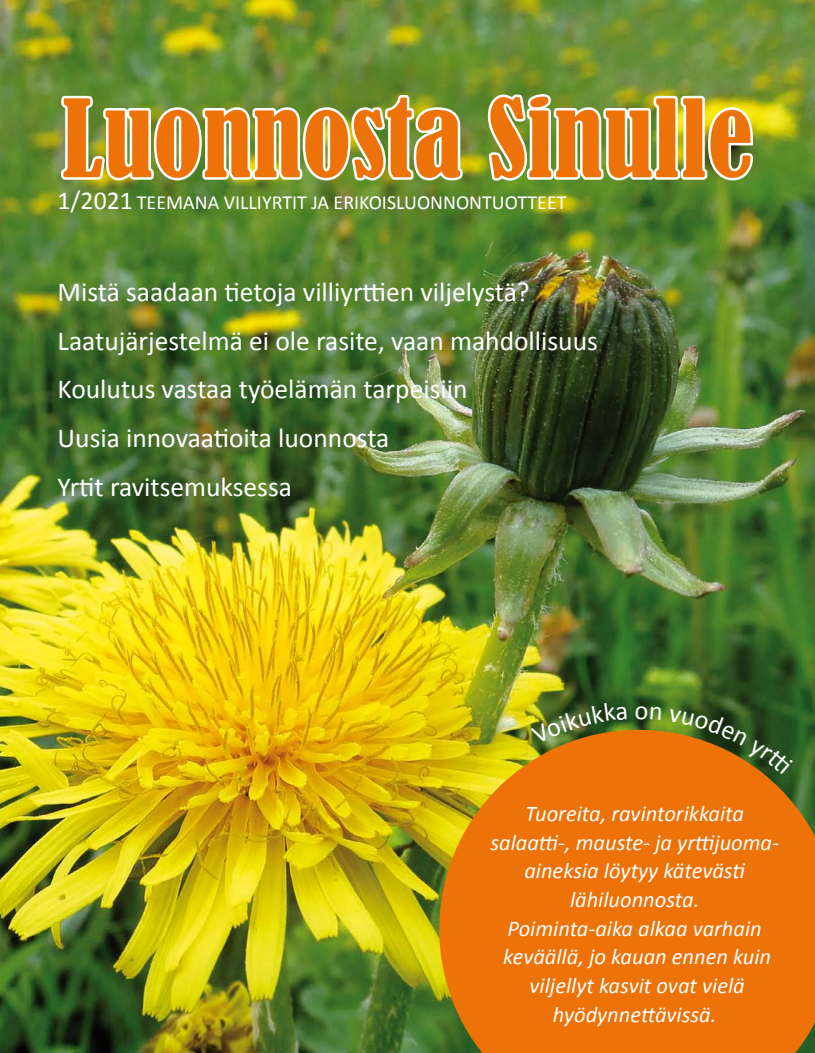
<style>
.page{position:relative;width:815px;height:1053px;background:#fff}
.page>*{position:absolute;margin:0;border:0;box-sizing:border-box;transform-origin:0 0}
.t1{font:condensed 100px "Bernard";letter-spacing:.01em;color:#ed7208}
.t2{font:27.5px/48.8px "Calibri";color:#fff}
.t3{font:italic 22.5px/28.6px "Calibri";color:#fff;text-align:center}
.t4{font:20px "Calibri";color:#fff}
.s1{font-size:25.75px}
</style>
<div class="page">
<img style="left:0;top:0;width:815px;height:1052px">
<img style="left:57px;top:92px;width:410px;height:93px">
<img style="left:485px;top:92px;width:271px;height:93px">
<svg style="left:439px;top:729px;width:376px;height:323px;background:#e37709"></svg>
<img style="left:531px;top:701px;width:96px;height:43px">
<svg style="left:636px;top:705px;width:25px;height:14px"></svg>
<svg style="left:669px;top:708px;width:124px;height:66px;background:#675b17"></svg>
<h1 class="t1" style="left:62px;top:81px;width:692px">Luonnosta Sinulle</h1>
<p class="t4" style="left:58px;top:190px;width:510px"><span class="s1">1/2021</span> TEEMANA VILLIYRTIT JA ERIKOISLUONNONTUOTTEET</p>
<p class="t2" style="left:58px;top:267px;width:542px">Mistä saadaan tietoja villiyrttien viljelystä?<br>Laatujärjestelmä ei ole rasite, vaan mahdollisuus Koulutus vastaa työelämän tarpeisiin<br>Uusia innovaatioita luonnosta<br>Yrtit ravitsemuksessa</p>
<p class="t3" style="left:490px;top:798px;width:290px">Tuoreita, ravintorikkaita salaatti-, mauste- ja yrttijuoma&shy;aineksia löytyy kätevästi lähiluonnosta.<br>Poiminta-aika alkaa varhain keväällä, jo kauan ennen kuin viljellyt kasvit ovat vielä hyödynnettävissä.</p>
</div>
